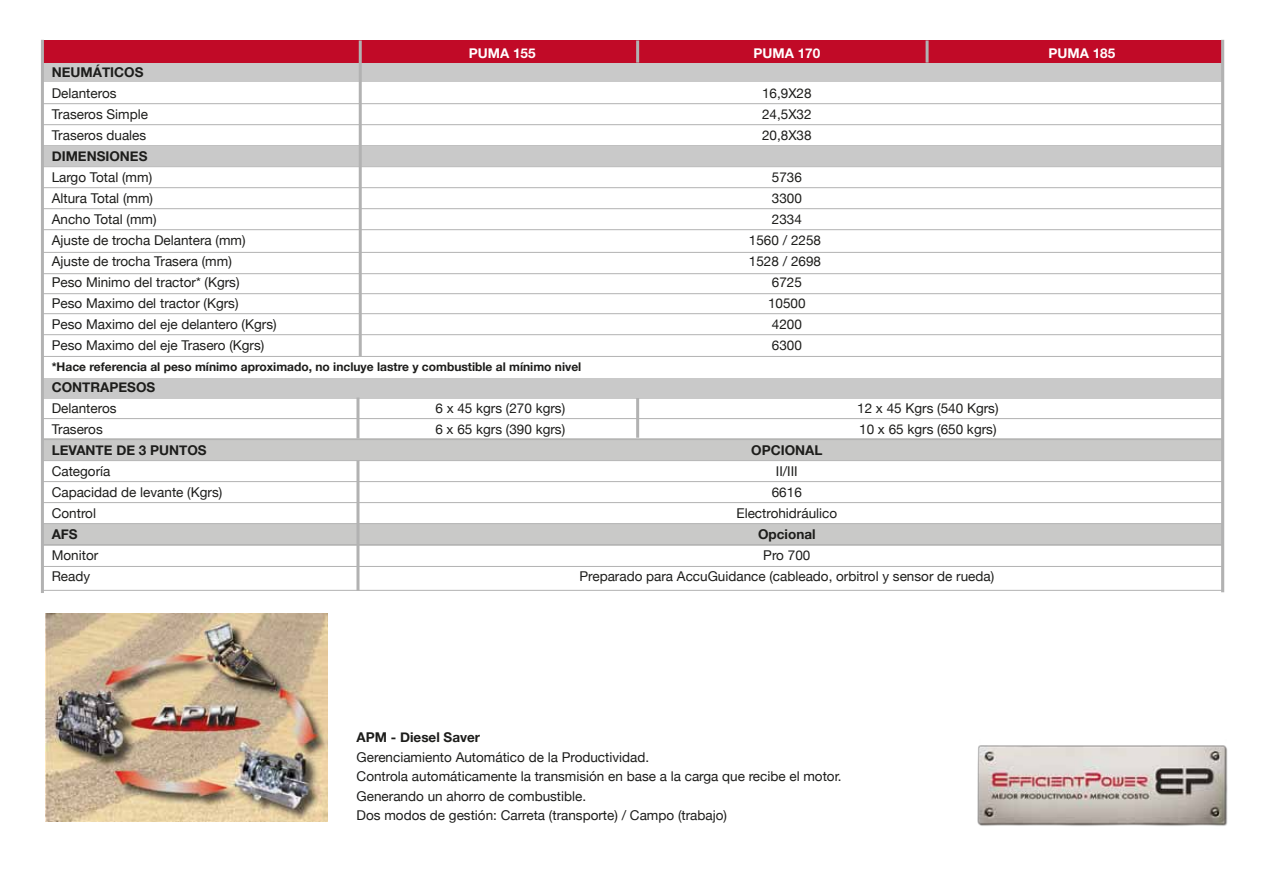
<style>
.page{position:relative;width:1276px;height:893px;background:#fff}
.page>*{position:absolute;margin:0;border:0;box-sizing:border-box;transform-origin:0 0}
.t1{font:13.5px/19.5px "Helvetica Neue";color:#1d1d1b}
.t2{font:700 13.5px "Helvetica Neue";color:#1d1d1b}
.t3{font:700 13.5px "Helvetica Neue";color:#fff}
.t4{font:700 12px "Helvetica Neue";color:#1d1d1b}
</style>
<div class="page">
<div style="left:42px;top:524px;width:1180px;height:21px;background:#c9c9c8"></div>
<div style="left:41px;top:438px;width:1181px;height:22px;background:#c9c9c8"></div>
<hr style="left:42px;top:103px;width:1180px;height:1px;background:#b2b2b2">
<hr style="left:42px;top:124px;width:1180px;height:1px;background:#b2b2b2">
<hr style="left:42px;top:145px;width:1180px;height:1px;background:#b2b2b2">
<hr style="left:42px;top:166px;width:1180px;height:1px;background:#b2b2b2">
<hr style="left:42px;top:187px;width:1180px;height:1px;background:#b2b2b2">
<hr style="left:42px;top:208px;width:1180px;height:1px;background:#b2b2b2">
<hr style="left:42px;top:273px;width:1180px;height:1px;background:#b2b2b2">
<hr style="left:42px;top:293px;width:1180px;height:1px;background:#b2b2b2">
<hr style="left:42px;top:313px;width:1180px;height:1px;background:#b2b2b2">
<hr style="left:42px;top:334px;width:1180px;height:1px;background:#b2b2b2">
<hr style="left:42px;top:229px;width:1180px;height:1px;background:#b2b2b2">
<hr style="left:42px;top:252px;width:1180px;height:1px;background:#b2b2b2">
<div style="left:42px;top:40px;width:1180px;height:23px;background:#c10a27"></div>
<div style="left:42px;top:63px;width:1180px;height:18px;background:#c9c9c9"></div>
<div style="left:42px;top:146px;width:1180px;height:20px;background:#c9c9c9"></div>
<div style="left:42px;top:378px;width:1180px;height:21px;background:#c9c9c9"></div>
<hr style="left:1221px;top:40px;width:3px;height:552px;background:#b2b2b2">
<hr style="left:41px;top:40px;width:3px;height:553px;background:#b2b2b2">
<hr style="left:359px;top:40px;width:3px;height:316px;background:#b2b2b2">
<hr style="left:925px;top:40px;width:3px;height:23px;background:#b2b2b2">
<hr style="left:42px;top:356px;width:1180px;height:1px;background:#b2b2b2">
<hr style="left:42px;top:566px;width:1180px;height:1px;background:#b2b2b2">
<hr style="left:42px;top:590px;width:1180px;height:1px;background:#b2b2b2">
<hr style="left:42px;top:418px;width:1180px;height:1px;background:#b2b2b2">
<hr style="left:42px;top:439px;width:1180px;height:1px;background:#b2b2b2">
<hr style="left:42px;top:460px;width:1180px;height:1px;background:#b2b2b2">
<hr style="left:42px;top:481px;width:1180px;height:1px;background:#b2b2b2">
<hr style="left:42px;top:502px;width:1180px;height:1px;background:#b2b2b2">
<hr style="left:42px;top:523px;width:1180px;height:1px;background:#b2b2b2">
<hr style="left:42px;top:544px;width:1180px;height:1px;background:#b2b2b2">
<hr style="left:636px;top:40px;width:3px;height:23px;background:#b2b2b2">
<hr style="left:636px;top:398px;width:3px;height:40px;background:#b2b2b2">
<img style="left:977px;top:745px;width:251px;height:81px">
<img style="left:45px;top:613px;width:282px;height:208px">
<hr style="left:356px;top:397px;width:3px;height:42px;background:#b2b2b2">
<hr style="left:356px;top:460px;width:3px;height:131px;background:#b2b2b2">
<p class="t3" style="left:469px;top:45px;width:68px">PUMA 155</p>
<p class="t3" style="left:753px;top:45px;width:68px">PUMA 170</p>
<p class="t3" style="left:1048px;top:45px;width:68px">PUMA 185</p>
<p class="t2" style="left:52px;top:64px;width:93px">NEUMÁTICOS</p>
<p class="t1" style="left:52px;top:83px;width:66px">Delanteros</p>
<p class="t1" style="left:762px;top:83px;width:51px">16,9X28</p>
<p class="t1" style="left:52px;top:104px;width:98px">Traseros Simple</p>
<p class="t1" style="left:762px;top:104px;width:51px">24,5X32</p>
<p class="t1" style="left:52px;top:125px;width:96px">Traseros duales</p>
<p class="t1" style="left:762px;top:125px;width:51px">20,8X38</p>
<p class="t2" style="left:52px;top:148px;width:97px">DIMENSIONES</p>
<p class="t1" style="left:52px;top:167px;width:102px">Largo Total (mm)</p>
<p class="t1" style="left:772px;top:167px;width:32px">5736</p>
<p class="t1" style="left:52px;top:188px;width:103px">Altura Total (mm)</p>
<p class="t1" style="left:772px;top:188px;width:32px">3300</p>
<p class="t1" style="left:52px;top:209px;width:106px">Ancho Total (mm)</p>
<p class="t1" style="left:772px;top:209px;width:32px">2334</p>
<p class="t1" style="left:52px;top:230px;width:195px">Ajuste de trocha Delantera (mm)</p>
<p class="t1" style="left:749px;top:230px;width:74px">1560 / 2258</p>
<p class="t1" style="left:52px;top:251px;width:182px">Ajuste de trocha Trasera (mm)</p>
<p class="t1" style="left:749px;top:251px;width:74px">1528 / 2698</p>
<p class="t1" style="left:52px;top:272px;width:189px">Peso Minimo del tractor* (Kgrs)</p>
<p class="t1" style="left:772px;top:272px;width:32px">6725</p>
<p class="t1" style="left:52px;top:293px;width:188px">Peso Maximo del tractor (Kgrs)</p>
<p class="t1" style="left:768px;top:293px;width:39px">10500</p>
<p class="t1" style="left:52px;top:314px;width:226px">Peso Maximo del eje delantero (Kgrs)</p>
<p class="t1" style="left:772px;top:314px;width:32px">4200</p>
<p class="t1" style="left:52px;top:335px;width:214px">Peso Maximo del eje Trasero (Kgrs)</p>
<p class="t1" style="left:772px;top:335px;width:32px">6300</p>
<p class="t4" style="left:52px;top:359px;width:531px">*Hace referencia al peso mínimo aproximado, no incluye lastre y combustible al mínimo nivel</p>
<p class="t2" style="left:52px;top:379px;width:105px">CONTRAPESOS</p>
<p class="t1" style="left:52px;top:398px;width:66px">Delanteros</p>
<p class="t1" style="left:435px;top:398px;width:131px">6 x 45 kgrs (270 kgrs)</p>
<p class="t1" style="left:857px;top:398px;width:143px">12 x 45 Kgrs (540 Kgrs)</p>
<p class="t1" style="left:52px;top:419px;width:53px">Traseros</p>
<p class="t1" style="left:435px;top:419px;width:131px">6 x 65 kgrs (390 kgrs)</p>
<p class="t1" style="left:859px;top:419px;width:139px">10 x 65 kgrs (650 kgrs)</p>
<p class="t2" style="left:52px;top:442px;width:156px">LEVANTE DE 3 PUNTOS</p>
<p class="t2" style="left:751px;top:442px;width:73px">OPCIONAL</p>
<p class="t1" style="left:52px;top:461px;width:60px">Categoría</p>
<p class="t1" style="left:776px;top:461px;width:23px">II/III</p>
<p class="t1" style="left:52px;top:482px;width:172px">Capacidad de levante (Kgrs)</p>
<p class="t1" style="left:772px;top:482px;width:32px">6616</p>
<p class="t1" style="left:52px;top:503px;width:46px">Control</p>
<p class="t1" style="left:736px;top:503px;width:102px">Electrohidráulico</p>
<p class="t2" style="left:52px;top:526px;width:28px">AFS</p>
<p class="t2" style="left:758px;top:526px;width:59px">Opcional</p>
<p class="t1" style="left:52px;top:545px;width:48px">Monitor</p>
<p class="t1" style="left:763px;top:545px;width:49px">Pro 700</p>
<p class="t1" style="left:52px;top:566px;width:40px">Ready</p>
<p class="t1" style="left:579px;top:566px;width:416px">Preparado para AccuGuidance (cableado, orbitrol y sensor de rueda)</p>
<p class="t2" style="left:357px;top:729px;width:125px">APM - Diesel Saver</p>
<p class="t1" style="left:357px;top:747px;width:487px">Gerenciamiento Automático de la Productividad.<br>Controla automáticamente la transmisión en base a la carga que recibe el motor.<br>Generando un ahorro de combustible.<br>Dos modos de gestión: Carreta (transporte) / Campo (trabajo)</p>
</div>
